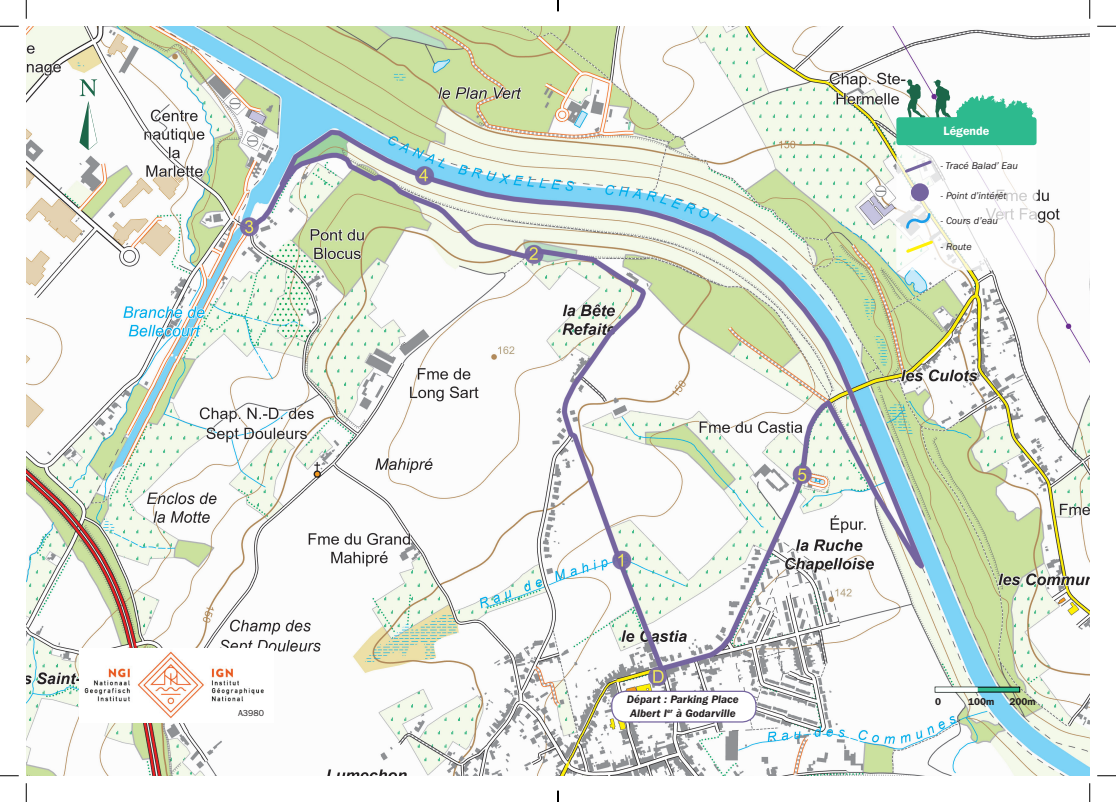
<style>
.page{position:relative;width:1116px;height:802px;background:#fff}
.page>*{position:absolute;margin:0;border:0;box-sizing:border-box;transform-origin:0 0}
.t1{font:600 12.12px "ITC Franklin Gothic Std";color:#fff}
.Texte{font:italic 600 11.25px/13.5px "ITC Franklin Gothic Std";color:#231f20}
.t2{font:italic 10.12px "ITC Franklin Gothic Std";color:#231f20}
.t3{font:600 10px "ITC Franklin Gothic Std";color:#231f20}
.t4{font:8.75px "ITC Franklin Gothic Std";color:#231f20}
</style>
<div class="page">
<img style="left:26px;top:26px;width:1063px;height:750px">
<svg style="left:906px;top:79px;width:19px;height:38px"></svg>
<svg style="left:932px;top:80px;width:102px;height:37px"></svg>
<div style="left:896px;top:139px;width:140px;height:131px;background:#fff;border-radius:3px"></div>
<div style="left:896px;top:117px;width:140px;height:28px;background:#2dba8e;border-radius:3px"></div>
<div style="left:911px;top:183px;width:17px;height:18px;background:#75659f;border-radius:50%"></div>
<svg style="left:902px;top:158px;width:32px;height:17px"></svg>
<svg style="left:904px;top:212px;width:28px;height:18px"></svg>
<svg style="left:79px;top:79px;width:18px;height:71px"></svg>
<div style="left:612px;top:691px;width:144px;height:31px;background:#fff;border-radius:14px"></div>
<div style="left:611px;top:691px;width:145px;height:32px;border:1px solid #75659f;border-radius:14px"></div>
<svg style="left:977px;top:687px;width:42px;height:5px"></svg>
<svg style="left:935px;top:687px;width:42px;height:5px"></svg>
<img style="left:79px;top:648px;width:194px;height:75px">
<svg style="left:906px;top:238px;width:29px;height:17px"></svg>
<svg style="left:0;top:25px;width:19px;height:2px"></svg>
<svg style="left:1097px;top:25px;width:18px;height:2px"></svg>
<svg style="left:0;top:775px;width:19px;height:1px"></svg>
<svg style="left:1097px;top:775px;width:18px;height:1px"></svg>
<svg style="left:25px;top:0;width:2px;height:19px"></svg>
<svg style="left:25px;top:783px;width:2px;height:19px"></svg>
<svg style="left:1089px;top:0;width:1px;height:19px"></svg>
<svg style="left:1089px;top:783px;width:1px;height:19px"></svg>
<svg style="left:557px;top:0;width:2px;height:11px"></svg>
<svg style="left:557px;top:791px;width:2px;height:11px"></svg>
<p class="t4" style="left:238px;top:708px;width:27px">A3980</p>
<p class="t1" style="left:943px;top:124px;width:47px">Légende</p>
<p class="t2" style="left:940px;top:160px;width:79px">- Tracé Balad’ Eau</p>
<p class="t2" style="left:940px;top:190px;width:67px">- Point d’intérêt</p>
<p class="t2" style="left:940px;top:215px;width:59px">- Cours d’eau</p>
<p class="t2" style="left:940px;top:241px;width:32px">- Route</p>
<p class="Texte" style="left:627px;top:693px;width:113px">Départ : Parking Place<br>Albert I<sup>er</sup> à Godarville</p>
<p class="t3" style="left:935px;top:696px;width:7px">0</p>
<p class="t3" style="left:968px;top:696px;width:28px">100m</p>
<p class="t3" style="left:1009px;top:696px;width:28px">200m</p>
</div>
